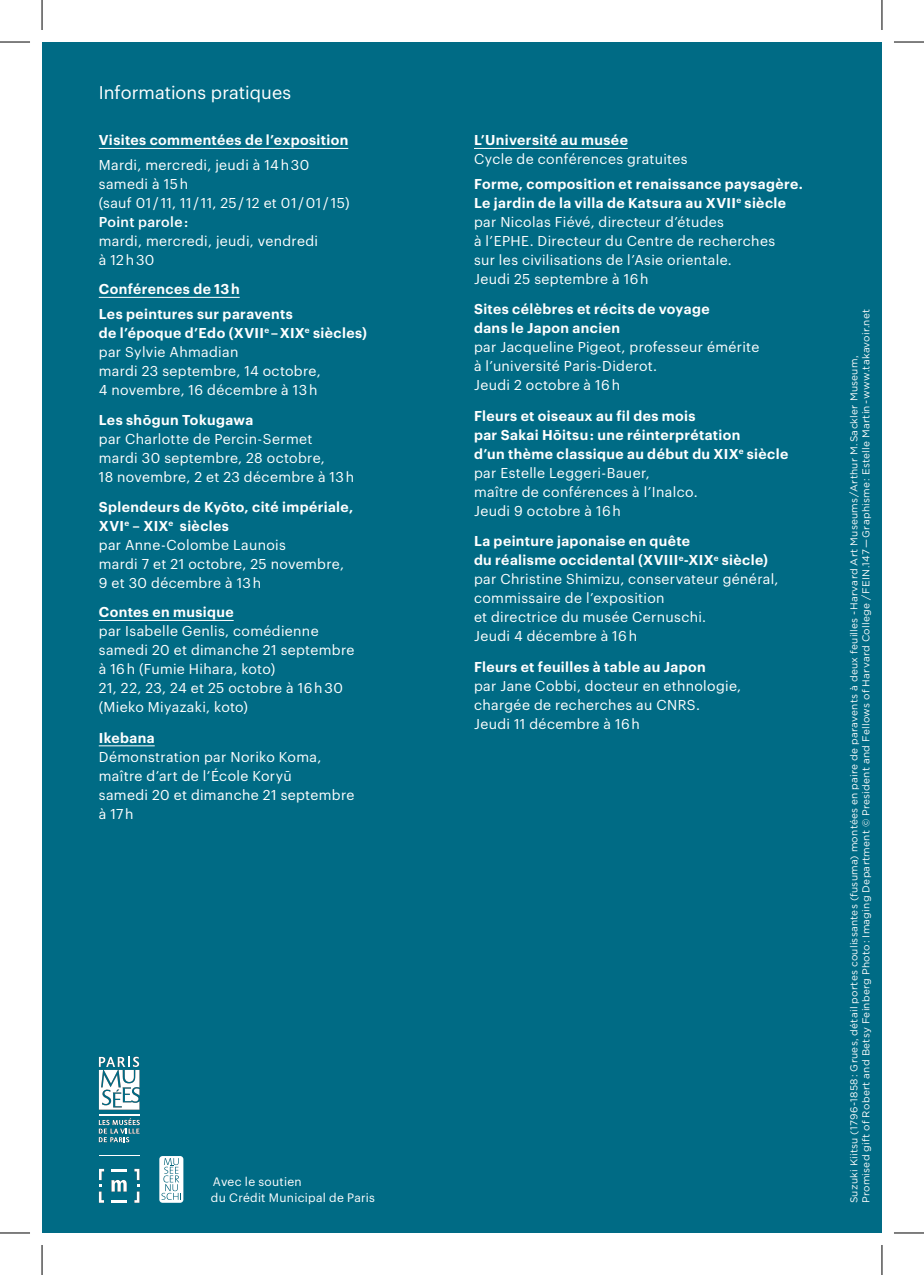
<style>
.page{position:relative;width:924px;height:1275px;background:#fff}
.page>*{position:absolute;margin:0;border:0;box-sizing:border-box;transform-origin:0 0}
.t1{font:18px "Graphik";color:#fff}
.t2{font:14px/19px "Graphik";letter-spacing:.025em;color:#fff}
.t3{font:600 14px/19px "Graphik";letter-spacing:.03em;color:#fff}
.t4{font:500 14px "Graphik";letter-spacing:.025em;color:#fff}
.t5{font:12px/16px "Graphik";letter-spacing:.02em;color:#fff}
.t6{font:10px/12px "Gotham";letter-spacing:.025em;color:#fff}
.s1{font-weight:600}
.s2{font-weight:400}
</style>
<div class="page">
<div style="left:42px;top:42px;width:839px;height:1191px;background:#006b85"></div>
<svg style="left:111px;top:1180px;width:16px;height:11px"></svg>
<svg style="left:112px;top:1200px;width:15px;height:2px"></svg>
<svg style="left:99px;top:1168px;width:5px;height:34px"></svg>
<hr style="left:112px;top:1168px;width:15px;height:3px;background:#fff">
<svg style="left:134px;top:1168px;width:5px;height:34px"></svg>
<hr style="left:99px;top:1114px;width:40px;height:1px;background:#fff">
<hr style="left:99px;top:1155px;width:40px;height:1px;background:#fff">
<svg style="left:99px;top:1118px;width:41px;height:24px"></svg>
<svg style="left:99px;top:1056px;width:40px;height:53px"></svg>
<div style="left:159px;top:1156px;width:24px;height:46px;background:#fff;border-radius:3px"></div>
<svg style="left:161px;top:1158px;width:20px;height:41px"></svg>
<hr style="left:99px;top:148px;width:249px;height:1px;background:#fff">
<hr style="left:99px;top:297px;width:140px;height:1px;background:#fff">
<hr style="left:99px;top:620px;width:134px;height:1px;background:#fff">
<hr style="left:99px;top:745px;width:56px;height:1px;background:#fff">
<hr style="left:474px;top:148px;width:153px;height:1px;background:#fff">
<hr style="left:0;top:42px;width:30px;height:1px;background:#000">
<hr style="left:893px;top:42px;width:30px;height:1px;background:#000">
<hr style="left:0;top:1232px;width:30px;height:1px;background:#000">
<hr style="left:893px;top:1232px;width:30px;height:1px;background:#000">
<hr style="left:42px;top:0;width:1px;height:30px;background:#000">
<hr style="left:42px;top:1245px;width:1px;height:30px;background:#000">
<hr style="left:881px;top:0;width:1px;height:30px;background:#000">
<hr style="left:881px;top:1245px;width:1px;height:30px;background:#000">
<p class="t1" style="left:99px;top:79px;width:194px">Informations pratiques</p>
<p class="t3" style="left:99px;top:130px;width:251px">Visites commentées de l’exposition</p>
<p class="t2" style="left:99px;top:154px;width:252px">Mardi, mercredi, jeudi à 14 h 30 samedi à 15 h<br>(sauf 01 / 11, 11 / 11, 25 / 12 et 01 / 01 / 15)</p>
<p class="t4" style="left:99px;top:211px;width:91px">Point parole :</p>
<p class="t2" style="left:99px;top:230px;width:221px">mardi, mercredi, jeudi, vendredi à 12 h 30</p>
<p class="t3" style="left:99px;top:276px;width:195px;line-height:24.6px">Conférences de 13 h<br>Les peintures sur paravents</p>
<p class="t2" style="left:99px;top:322px;width:269px"><span class="s1">de l’époque d’Edo (XVII</span><sup>e</sup> <span class="s1">– XIX</span><sup>e</sup> <span class="s1">siècles) </span>par Sylvie Ahmadian<br>mardi 23 septembre, 14 octobre,<br>4 novembre, 16 décembre à 13 h</p>
<p class="t3" style="left:99px;top:409px;width:156px">Les shōgun Tokugawa</p>
<p class="t2" style="left:99px;top:428px;width:257px">par Charlotte de Percin-Sermet mardi 30 septembre, 28 octobre,<br>18 novembre, 2 et 23 décembre à 13 h</p>
<p class="t2" style="left:99px;top:496px;width:256px"><span class="s1">Splendeurs de Kyōto, cité impériale,<br>XVI</span><sup>e</sup> <span class="s1">– XIX</span><sup>e</sup> <span class="s1">siècles<br></span>par Anne-Colombe Launois<br>mardi 7 et 21 octobre, 25 novembre,<br>9 et 30 décembre à 13 h</p>
<p class="t3" style="left:99px;top:601px;width:136px">Contes en musique</p>
<p class="t2" style="left:99px;top:620px;width:257px">par Isabelle Genlis, comédienne samedi 20 et dimanche 21 septembre à 16 h (Fumie Hihara, koto)<br>21, 22, 23, 24 et 25 octobre à 16 h 30 (Mieko Miyazaki, koto)</p>
<p class="t3" style="left:99px;top:727px;width:58px">Ikebana</p>
<p class="t2" style="left:99px;top:746px;width:257px">Démonstration par Noriko Koma, maître d’art de l’École Koryū<br>samedi 20 et dimanche 21 septembre à 17 h</p>
<p class="t5" style="left:211px;top:1173px;width:165px">Avec le soutien<br>du Crédit Municipal de Paris</p>
<p class="t3" style="left:474px;top:130px;width:155px">L’Université au musée</p>
<p class="t2" style="left:474px;top:149px;width:215px">Cycle de conférences gratuites</p>
<p class="t2" style="left:474px;top:173px;width:330px"><span class="s1">Forme, composition et renaissance paysagère.<br>Le jardin de la villa de Katsura au XVII</span><sup>e</sup> <span class="s1">siècle </span>par Nicolas Fiévé, directeur d’études<br>à l’EPHE. Directeur du Centre de recherches<br>sur les civilisations de l’Asie orientale.<br>Jeudi 25 septembre à 16 h</p>
<p class="t3" style="left:474px;top:299px;width:237px">Sites célèbres et récits de voyage dans le Japon ancien</p>
<p class="t2" style="left:474px;top:337px;width:287px">par Jacqueline Pigeot, professeur émérite à l’université Paris-Diderot.<br>Jeudi 2 octobre à 16 h</p>
<p class="t3" style="left:474px;top:405px;width:316px">Fleurs et oiseaux au fil des mois<br>par Sakai Hōitsu : une réinterprétation<br>d’un thème classique au début du XIX<sup>e</sup> siècle <span class="s2">par Estelle Leggeri-Bauer,<br>maître de conférences à l’Inalco.<br>Jeudi 9 octobre à 16 h</span></p>
<p class="t2" style="left:474px;top:530px;width:306px"><span class="s1">La peinture japonaise en quête<br>du réalisme occidental (XVIII</span><sup>e</sup><span class="s1">-XIX</span><sup>e</sup> <span class="s1">siècle) </span>par Christine Shimizu, conservateur général, commissaire de l’exposition<br>et directrice du musée Cernuschi.<br>Jeudi 4 décembre à 16 h</p>
<p class="t3" style="left:474px;top:656px;width:233px">Fleurs et feuilles à table au Japon</p>
<p class="t2" style="left:474px;top:675px;width:268px">par Jane Cobbi, docteur en ethnologie, chargée de recherches au CNRS.<br>Jeudi 11 décembre à 16 h</p>
<p class="t6" style="left:847px;top:1203px;width:895px;rotate:-90deg">Suzuki Kiitsu (1796-1858: Grues, détail portes coulissantes (fusuma) montées en paire de paravents à deux feuilles -Harvard Art Museums/Arthur M.Sackler Museum,<br>Promised gift of Robert and Betsy Feinberg Photo: Imaging Department © President and Fellows of Harvard College /FEIN.147—Graphisme: Estelle Martin-www.takavoir.net</p>
</div>
